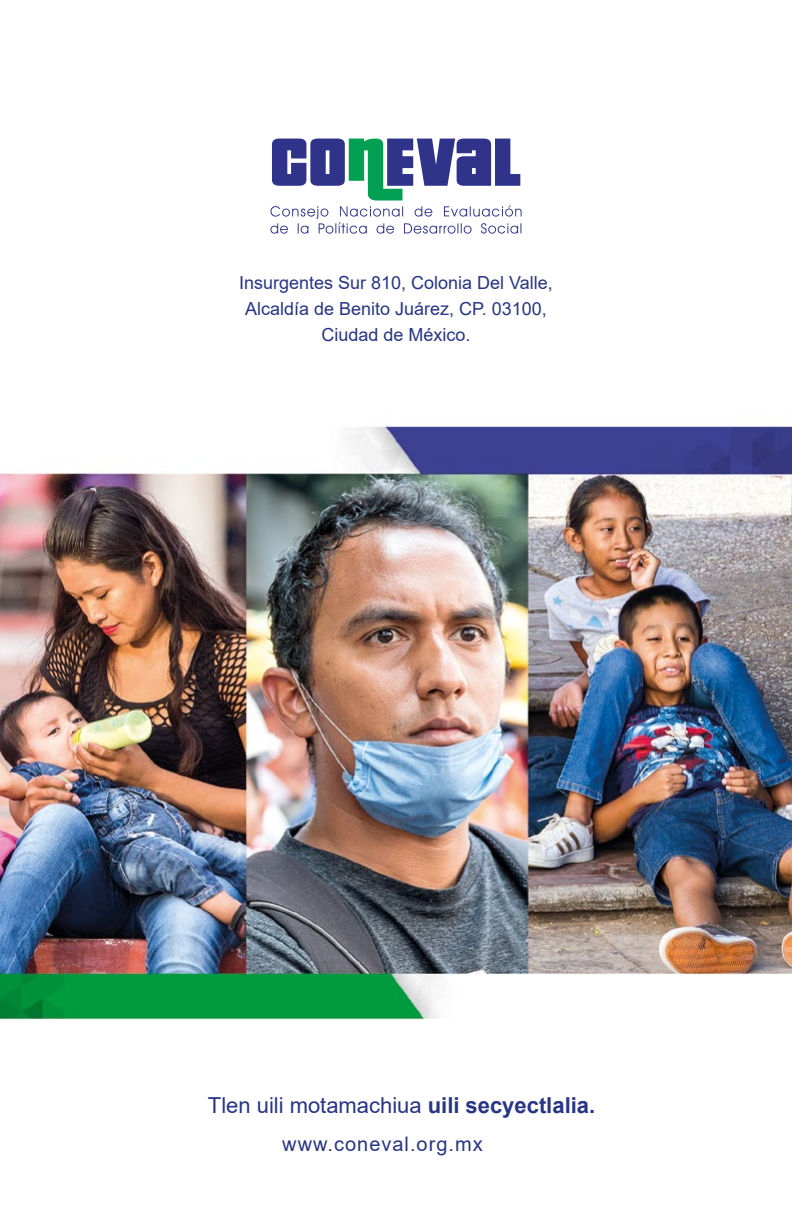
<style>
.page{position:relative;width:792px;height:1224px;background:#fff}
.page>*{position:absolute;margin:0;border:0;box-sizing:border-box;transform-origin:0 0}
.t1{font:22px "Arial";color:#283583}
.t2{font:20px "Arial";letter-spacing:.05em;color:#283583}
.t3{font:18px/26px "Arial";color:#283583;text-align:center}
.s1{font-weight:700}
</style>
<div class="page">
<img style="left:0;top:426px;width:792px;height:596px">
<svg style="left:270px;top:139px;width:252px;height:95px"></svg>
<p class="t3" style="left:239px;top:270px;width:315px">Insurgentes Sur 810, Colonia Del Valle,<br>Alcaldía de Benito Juárez, CP. 03100,<br>Ciudad de México.</p>
<p class="t1" style="left:208px;top:1090px;width:389px">Tlen uili motamachiua <span class="s1">uili secyectlalia.</span></p>
<p class="t2" style="left:282px;top:1131px;width:202px">www.coneval.org.mx</p>
</div>
